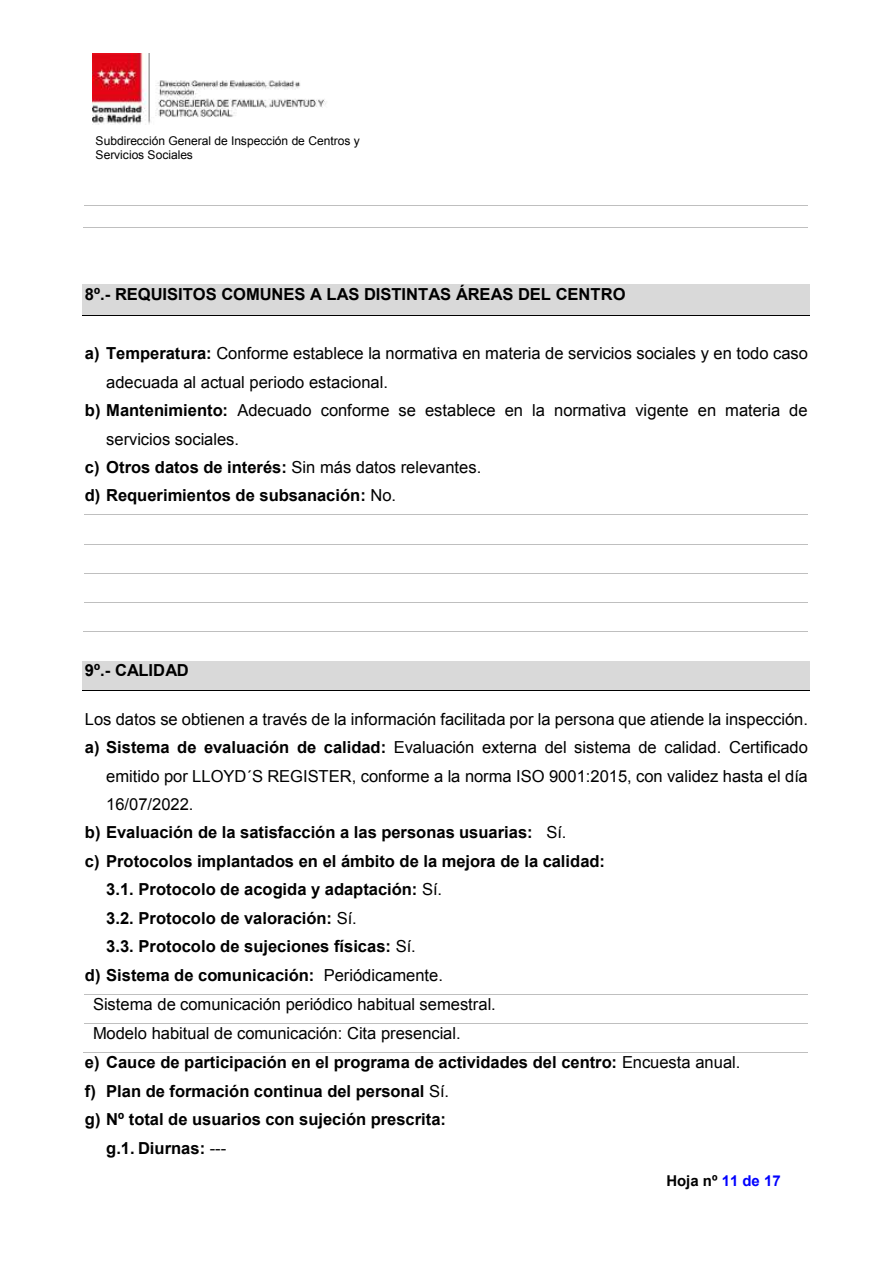
<style>
.page{position:relative;width:893px;height:1263px;background:#fff}
.page>*{position:absolute;margin:0;border:0;box-sizing:border-box;transform-origin:0 0}
.t1{font:700 16.5px "Arial";color:#000}
.t2{font:16.5px "Arial";color:#000}
.t3{font:700 15px "Arial";color:#000}
.t4{font:12px/13.6px "Arial";letter-spacing:-.005em;color:#000}
.s1{font-weight:700}
.s2{font-weight:400}
.s3{color:#00f}
</style>
<div class="page">
<img style="left:92px;top:53px;width:234px;height:72px">
<hr style="left:85px;top:205px;width:723px;height:1px;background:#bfbfbf">
<hr style="left:84px;top:227px;width:724px;height:1px;background:#bfbfbf">
<div style="left:83px;top:285px;width:727px;height:30px;background:#d9d9d9"></div>
<hr style="left:83px;top:315px;width:727px;height:1px;background:#000">
<hr style="left:85px;top:515px;width:723px;height:1px;background:#bfbfbf">
<hr style="left:85px;top:544px;width:723px;height:1px;background:#bfbfbf">
<hr style="left:85px;top:573px;width:723px;height:1px;background:#bfbfbf">
<hr style="left:85px;top:602px;width:723px;height:1px;background:#bfbfbf">
<hr style="left:84px;top:632px;width:724px;height:1px;background:#bfbfbf">
<div style="left:83px;top:661px;width:727px;height:30px;background:#d9d9d9"></div>
<hr style="left:83px;top:691px;width:727px;height:1px;background:#000">
<hr style="left:85px;top:994px;width:723px;height:1px;background:#bfbfbf">
<hr style="left:85px;top:1023px;width:723px;height:1px;background:#bfbfbf">
<hr style="left:84px;top:1052px;width:724px;height:1px;background:#bfbfbf">
<p class="t4" style="left:96px;top:134px;width:266px">Subdirección General de Inspección de Centros y<br>Servicios Sociales</p>
<p class="t1" style="left:85px;top:283px;width:542px">8º.- REQUISITOS COMUNES A LAS DISTINTAS ÁREAS DEL CENTRO</p>
<p class="t2" style="left:85px;top:342px;width:725px"><span class="s1">a) Temperatura:</span> Conforme establece la normativa en materia de servicios sociales y en todo caso</p>
<p class="t2" style="left:106px;top:371px;width:283px">adecuada al actual periodo estacional.</p>
<p class="t2" style="left:85px;top:399px;width:724px"><span class="s1">b) Mantenimiento:</span> Adecuado conforme se establece en la normativa vigente en materia de</p>
<p class="t2" style="left:106px;top:428px;width:134px">servicios sociales.</p>
<p class="t1" style="left:85px;top:456px;width:398px">c) Otros datos de interés: <span class="s2">Sin más datos relevantes.</span></p>
<p class="t1" style="left:85px;top:485px;width:313px">d) Requerimientos de subsanación: <span class="s2">No.</span></p>
<p class="t1" style="left:85px;top:659px;width:105px">9º.- CALIDAD</p>
<p class="t2" style="left:85px;top:708px;width:725px">Los datos se obtienen a través de la información facilitada por la persona que atiende la inspección.</p>
<p class="t2" style="left:85px;top:736px;width:724px"><span class="s1">a) Sistema de evaluación de calidad:</span> Evaluación externa del sistema de calidad. Certificado</p>
<p class="t2" style="left:106px;top:765px;width:703px">emitido por LLOYD´S REGISTER, conforme a la norma ISO 9001:2015, con validez hasta el día</p>
<p class="t2" style="left:106px;top:794px;width:89px">16/07/2022.</p>
<p class="t1" style="left:85px;top:822px;width:483px">b) Evaluación de la satisfacción a las personas usuarias: <span class="s2">Sí.</span></p>
<p class="t1" style="left:85px;top:850px;width:521px">c) Protocolos implantados en el ámbito de la mejora de la calidad:</p>
<p class="t1" style="left:106px;top:879px;width:337px">3.1. Protocolo de acogida y adaptación: <span class="s2">Sí.</span></p>
<p class="t1" style="left:106px;top:907px;width:252px">3.2. Protocolo de valoración: <span class="s2">Sí.</span></p>
<p class="t1" style="left:106px;top:935px;width:311px">3.3. Protocolo de sujeciones físicas: <span class="s2">Sí.</span></p>
<p class="t1" style="left:85px;top:964px;width:360px">d) Sistema de comunicación: <span class="s2">Periódicamente.</span></p>
<p class="t2" style="left:93px;top:994px;width:404px">Sistema de comunicación periódico habitual semestral.</p>
<p class="t2" style="left:93px;top:1023px;width:369px">Modelo habitual de comunicación: Cita presencial.</p>
<p class="t1" style="left:85px;top:1052px;width:657px">e) Cauce de participación en el programa de actividades del centro: <span class="s2">Encuesta anual.</span></p>
<p class="t1" style="left:85px;top:1080px;width:366px">f) Plan de formación continua del personal <span class="s2">Sí.</span></p>
<p class="t1" style="left:85px;top:1108px;width:363px">g) Nº total de usuarios con sujeción prescrita:</p>
<p class="t1" style="left:106px;top:1137px;width:121px">g.1. Diurnas: <span class="s2">---</span></p>
<p class="t3" style="left:666px;top:1170px;width:116px">Hoja nº <span class="s3">11 de 17</span></p>
</div>
